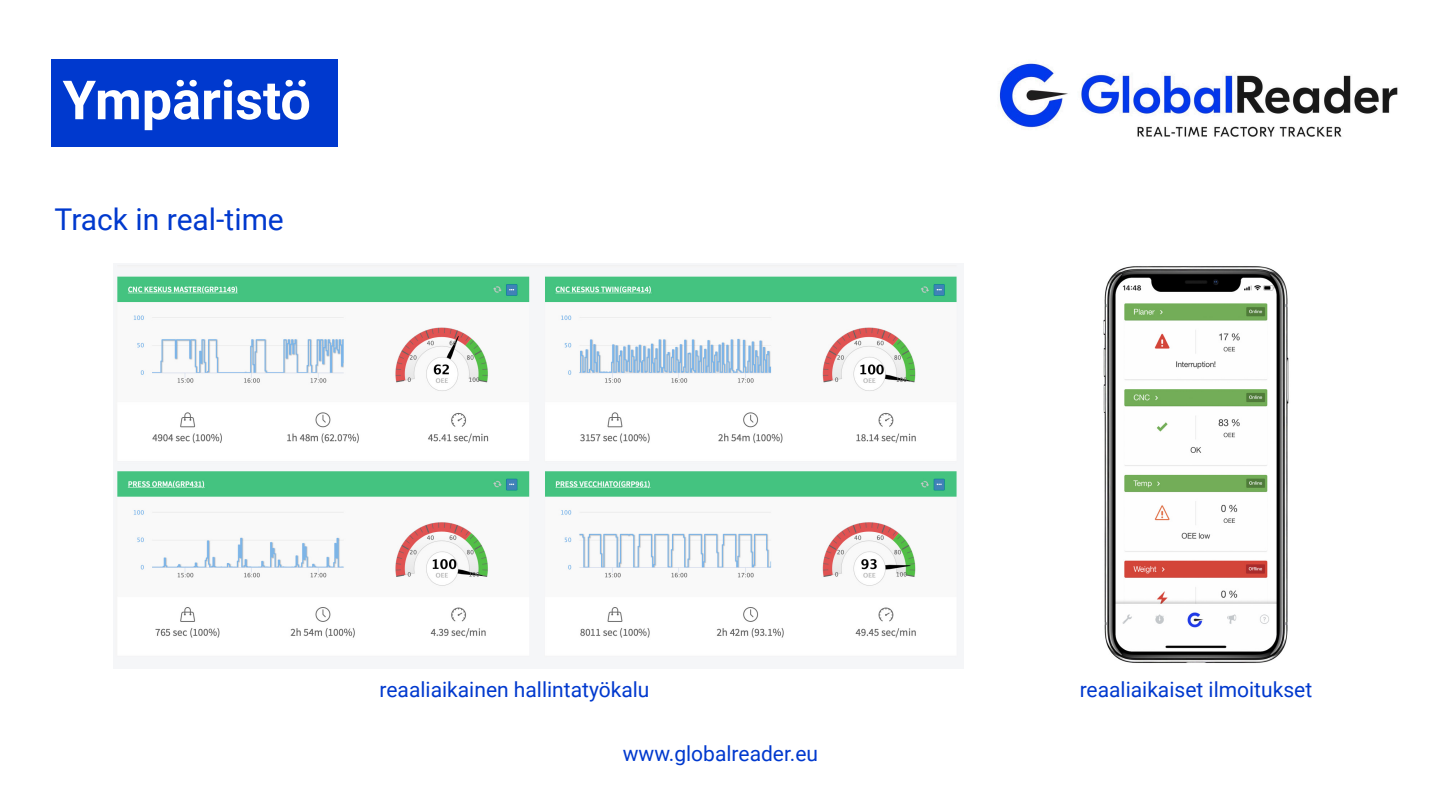
<style>
.page{position:relative;width:1441px;height:808px;background:#fff}
.page>*{position:absolute;margin:0;border:0;box-sizing:border-box;transform-origin:0 0}
.t1{font:700 54px "Roboto";color:#fff}
.t2{font:30px "Roboto";color:#0039ce}
.t3{font:21px "Roboto";color:#0039ce}
</style>
<div class="page">
<img style="left:999px;top:63px;width:399px;height:74px">
<img style="left:115px;top:265px;width:843px;height:393px">
<img style="left:1103px;top:266px;width:186px;height:397px">
<div style="left:51px;top:59px;width:286px;height:88px;background:#0039ce"></div>
<h1 class="t1" style="left:63px;top:62px;width:250px">Ympäristö</h1>
<h2 class="t2" style="left:54px;top:199px;width:231px">Track in real-time</h2>
<p class="t3" style="left:379px;top:675px;width:271px">reaaliaikainen hallintatyökalu</p>
<p class="t3" style="left:1079px;top:675px;width:234px">reaaliaikaiset ilmoitukset</p>
<p class="t3" style="left:622px;top:739px;width:197px">www.globalreader.eu</p>
</div>
